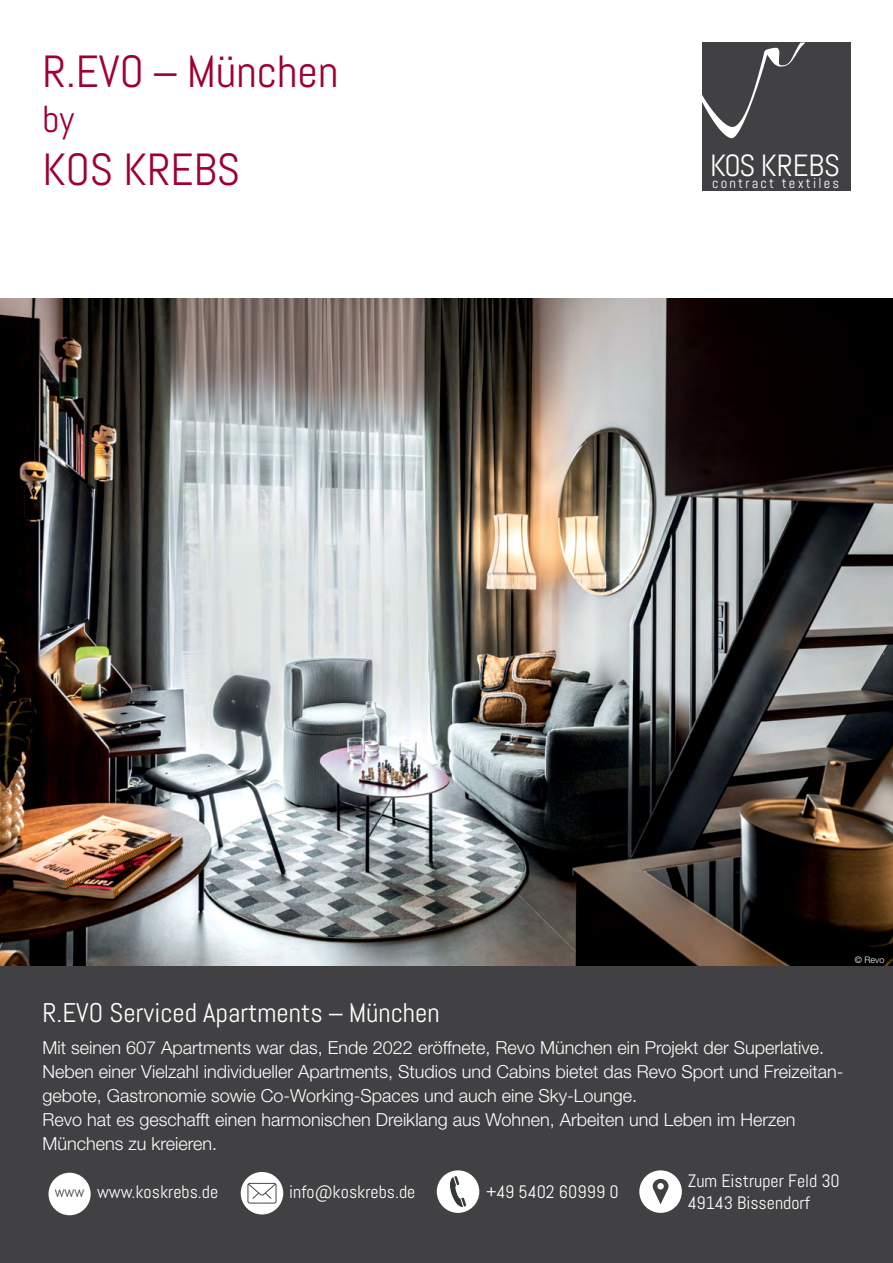
<style>
.page{position:relative;width:893px;height:1263px;background:#fff}
.page>*{position:absolute;margin:0;border:0;box-sizing:border-box;transform-origin:0 0}
.t1{font:45px "Abel";color:#9e0032}
.t2{font:37.5px "Abel";color:#9e0032}
.t3{font:30.6px "Abel";color:#fff}
.t4{font:27px "Abel";color:#fff}
.t5{font:300 18px/24px "Helvetica Neue LT Std";color:#fff}
.t6{font:18px/21.6px "Abel";color:#fff}
.t7{font:14.4px "Abel";letter-spacing:.15em;color:#fff}
.t8{font:300 9px "Helvetica Neue LT Std";color:#fff}
.s1{font-family:"Helvetica Neue LT Std";font-weight:300}
.s2{font-size:15.15px;color:#414042}
</style>
<div class="page">
<div style="left:0;top:942px;width:893px;height:321px;background:#414042"></div>
<div style="left:49px;top:1173px;width:42px;height:42px;background:#fff;border-radius:50%"></div>
<div style="left:241px;top:1172px;width:42px;height:42px;background:#fff;border-radius:50%"></div>
<svg style="left:247px;top:1183px;width:29px;height:20px"></svg>
<div style="left:437px;top:1170px;width:42px;height:43px;background:#fff;border-radius:50%"></div>
<svg style="left:450px;top:1176px;width:16px;height:31px"></svg>
<div style="left:639px;top:1170px;width:43px;height:43px;background:#fff;border-radius:50%"></div>
<svg style="left:653px;top:1179px;width:15px;height:25px"></svg>
<img style="left:0;top:298px;width:893px;height:668px">
<div style="left:702px;top:43px;width:148px;height:148px;background:#414042"></div>
<svg style="left:702px;top:43px;width:103px;height:96px"></svg>
<h1 class="t1" style="left:43px;top:43px;width:297px">R.EVO <span class="s1">–</span> München</h1>
<h2 class="t2" style="left:43px;top:95px;width:33px">by</h2>
<h1 class="t1" style="left:43px;top:141px;width:199px">KOS KREBS</h1>
<h3 class="t3" style="left:710px;top:146px;width:131px">KOS KREBS</h3>
<p class="t7" style="left:712px;top:174px;width:129px">contract textiles</p>
<p class="t8" style="left:855px;top:954px;width:31px">© Revo</p>
<h3 class="t4" style="left:43px;top:995px;width:399px">R.EVO Serviced Apartments <span class="s1">–</span> München</h3>
<p class="t5" style="left:43px;top:1035px;width:802px">Mit seinen 607 Apartments war das, Ende 2022 eröffnete, Revo München ein Projekt der Superlative.<br>Neben einer Vielzahl individueller Apartments, Studios und Cabins bietet das Revo Sport und Freizeitan&shy;gebote, Gastronomie sowie Co-Working-Spaces und auch eine Sky-Lounge.<br>Revo hat es geschafft einen harmonischen Dreiklang aus Wohnen, Arbeiten und Leben im Herzen Münchens zu kreieren.</p>
<p class="t6" style="left:55px;top:1181px;width:165px"><span class="s2">www</span> www.koskrebs.de</p>
<p class="t6" style="left:289px;top:1181px;width:128px">info@koskrebs.de</p>
<p class="t6" style="left:486px;top:1181px;width:134px">+49 5402 60999 0</p>
<p class="t6" style="left:688px;top:1170px;width:153px">Zum Eistruper Feld 30<br>49143 Bissendorf</p>
</div>
